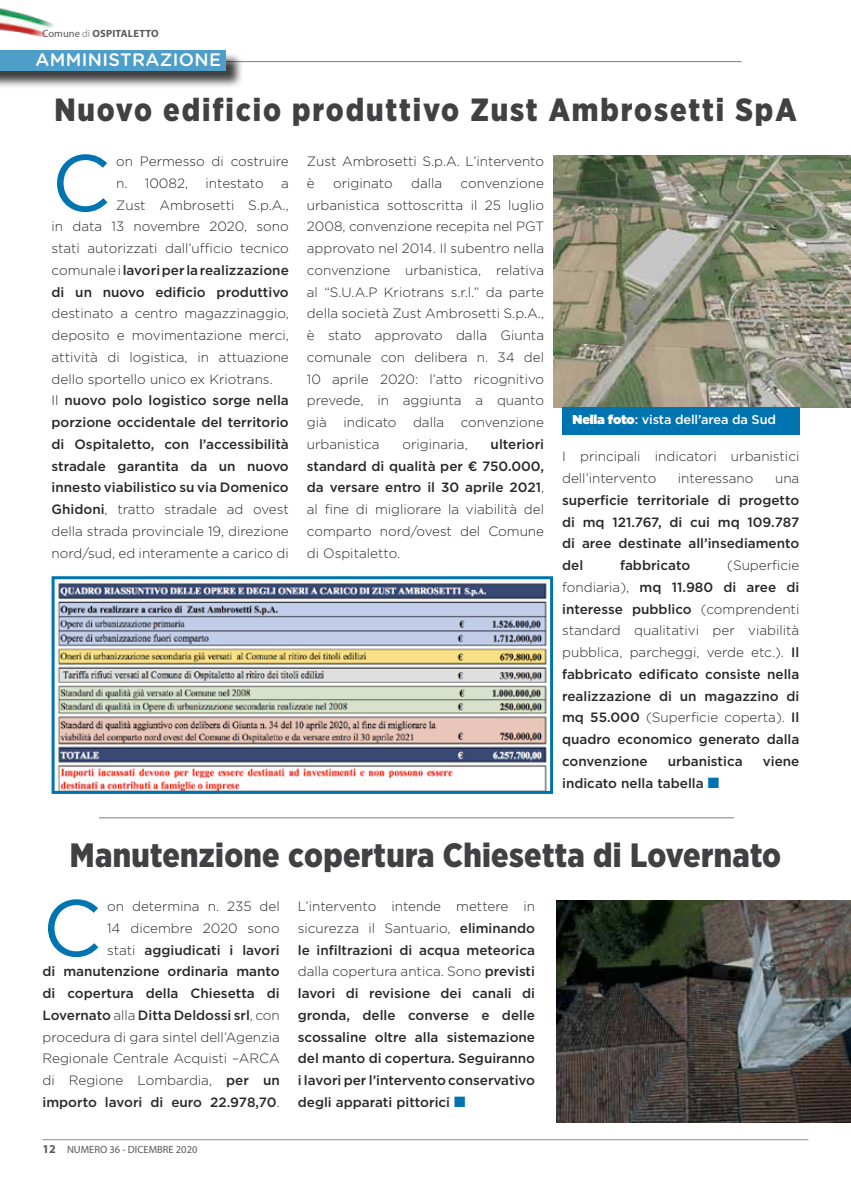
<style>
.page{position:relative;width:851px;height:1178px;background:#fff}
.page>*{position:absolute;margin:0;border:0;box-sizing:border-box;transform-origin:0 0}
.t1{font:79.8px "Gotham";color:#0074b0}
.t2{font:900 33.75px "Gotham Narrow";letter-spacing:.01em;color:#414042}
.t3{font:900 32.1px "Gotham Narrow";letter-spacing:.06em;color:#414042}
.t4{font:500 18px "Gotham Rounded";letter-spacing:.02em;color:#fff}
.t5{font:300 13.5px/21.8px "Gotham";color:#292829}
.t6{font:500 13.5px/21.8px "Gotham";color:#292829;text-align:justify}
.t7{font:500 12.75px "Gotham";letter-spacing:-.01em;color:#fff}
.t8{font:10.5px "Myriad Pro";color:#58595b}
.t9{font:700 10.5px "Myriad Pro";letter-spacing:.02em;color:#58595b}
.s1{font-weight:400}
.s2{font-weight:300}
.s3{font-weight:500}
.s4{font-weight:900}
.s5{color:#0074b0}
.s6{font-weight:700;font-size:12px}
</style>
<div class="page">
<img style="left:0;top:8px;width:54px;height:30px">
<hr style="left:43px;top:1139px;width:765px;height:1px;background:#8a8c8e">
<hr style="left:225px;top:61px;width:516px;height:1px;background:#8a8c8e">
<div style="left:0;top:52px;width:244px;height:38px;background:#000;opacity:.75"></div>
<div style="left:0;top:50px;width:225px;height:21px;background:#4d9ec8"></div>
<svg style="left:47px;top:74px;width:197px;height:16px"></svg>
<img style="left:57px;top:582px;width:490px;height:208px">
<div style="left:52px;top:576px;width:501px;height:218px;border:3px solid #0074b0"></div>
<hr style="left:99px;top:817px;width:634px;height:1px;background:#8a8c8e">
<svg style="left:99px;top:818px;width:635px;height:1px"></svg>
<img style="left:556px;top:900px;width:294px;height:223px">
<img style="left:553px;top:155px;width:297px;height:252px">
<div style="left:562px;top:407px;width:237px;height:28px;background:#0074b0"></div>
<p class="t9" style="left:43px;top:27px;width:117px"><span class="s1">Comune</span> <span class="s2">di</span> OSPITALETTO</p>
<h3 class="t4" style="left:36px;top:47px;width:187px">AMMINISTRAZIONE</h3>
<h3 class="t3" style="left:54px;top:88px;width:743px">Nuovo edificio produttivo Zust Ambrosetti SpA</h3>
<h1 class="t1" style="left:52px;top:132px;width:60px">C</h1>
<p class="t5" style="left:116px;top:150px;width:174px">on Permesso di costruire n. 10082,</p>
<p class="t5" style="left:307px;top:150px;width:239px">Zust Ambrosetti S.p.A. L’intervento è</p>
<p class="t5" style="left:333px;top:172px;width:61px">originato</p>
<p class="t5" style="left:411px;top:172px;width:33px">dalla</p>
<p class="t5" style="left:307px;top:172px;width:239px;text-align:justify;text-indent:154px">convenzione urbanistica sottoscritta il 25 luglio 2008, convenzione recepita nel PGT approvato nel 2014. Il subentro nella convenzione urbanistica, relativa al “S.U.A.P Kriotrans s.r.l.” da parte della società Zust Ambrosetti S.p.A., è stato approvato dalla Giunta comunale con delibera n. 34 del 10 aprile 2020: l’atto ricognitivo prevede, in aggiunta a quanto già indicato dalla convenzione urbanistica</p>
<p class="t5" style="left:205px;top:172px;width:60px">intestato</p>
<p class="t5" style="left:52px;top:172px;width:239px;text-align:right">a<br>Zust Ambrosetti S.p.A.,<br>in data 13 novembre 2020, sono stati autorizzati dall’ufficio tecnico comunale i <span class="s3">lavori per la realizzazione di un nuovo edificio produttivo</span></p>
<p class="t5" style="left:52px;top:302px;width:239px">destinato a centro magazzinaggio, deposito e movimentazione merci, attività di logistica, in attuazione dello sportello unico ex Kriotrans.<br>Il <span class="s3">nuovo polo logistico sorge nella porzione occidentale del territorio di Ospitaletto, con l’accessibilità stradale garantita da un nuovo innesto viabilistico su via Domenico Ghidoni</span>, tratto stradale ad ovest della strada provinciale 19, direzione nord/sud, ed interamente a carico di</p>
<p class="t7" style="left:572px;top:411px;width:205px"><span class="s4">Nella foto</span>: vista dell’area da Sud</p>
<p class="t5" style="left:307px;top:433px;width:239px;text-align:justify;text-indent:184px"><span class="s3">ulteriori standard di qualità per € 750.000, da versare entro il 30 aprile 2021</span>, al fine di migliorare la viabilità del comparto nord/ovest del Comune di Ospitaletto.</p>
<p class="t5" style="left:402px;top:433px;width:67px">originaria,</p>
<p class="t5" style="left:562px;top:445px;width:239px">I principali indicatori urbanistici dell’intervento</p>
<p class="t5" style="left:677px;top:467px;width:77px">interessano</p>
<p class="t5" style="left:775px;top:467px;width:26px">una</p>
<p class="t6" style="left:562px;top:489px;width:239px">superficie territoriale di progetto di mq 121.767, di cui mq 109.787 di aree destinate all’insediamento del</p>
<p class="t6" style="left:620px;top:554px;width:72px">fabbricato</p>
<p class="t6" style="left:562px;top:554px;width:239px;text-indent:165px"><span class="s2">(Superficie fondiaria),</span> mq 11.980 di aree di interesse pubblico <span class="s2">(comprendenti standard qualitativi per viabilità pubblica, parcheggi, verde etc.).</span> Il fabbricato edificato consiste nella realizzazione di un magazzino di mq 55.000 <span class="s2">(Superficie coperta).</span> Il quadro economico generato dalla convenzione</p>
<p class="t6" style="left:667px;top:750px;width:76px">urbanistica</p>
<p class="t6" style="left:762px;top:750px;width:38px">viene</p>
<p class="t6" style="left:562px;top:772px;width:158px">indicato nella tabella <span class="s5">■</span></p>
<h2 class="t2" style="left:70px;top:833px;width:712px">Manutenzione copertura Chiesetta di Lovernato</h2>
<h1 class="t1" style="left:43px;top:877px;width:60px">C</h1>
<p class="t5" style="left:43px;top:895px;width:239px;text-align:right">on determina n. 235 del<br>14 dicembre 2020 sono<br>stati <span class="s3">aggiudicati i lavori<br>di manutenzione ordinaria manto di copertura della Chiesetta di<br>Lovernato</span> alla <span class="s3">Ditta Deldossi srl</span>, con procedura di gara sintel dell’Agenzia<br>Regionale Centrale Acquisti –ARCA di Regione Lombardia, <span class="s3">per un importo lavori di euro 22.978,70</span>.</p>
<p class="t6" style="left:298px;top:895px;width:239px"><span class="s2">L’intervento intende mettere in sicurezza il Santuario,</span> eliminando le infiltrazioni di acqua meteorica <span class="s2">dalla copertura antica. Sono</span> previsti lavori di revisione dei canali di gronda, delle converse e delle scossaline oltre alla sistemazione del manto di copertura. Seguiranno i lavori per l’intervento conservativo degli apparati pittorici <span class="s5">■</span></p>
<p class="t8" style="left:43px;top:1143px;width:156px"><span class="s6">12</span> NUMERO 36 - DICEMBRE 2020</p>
</div>
